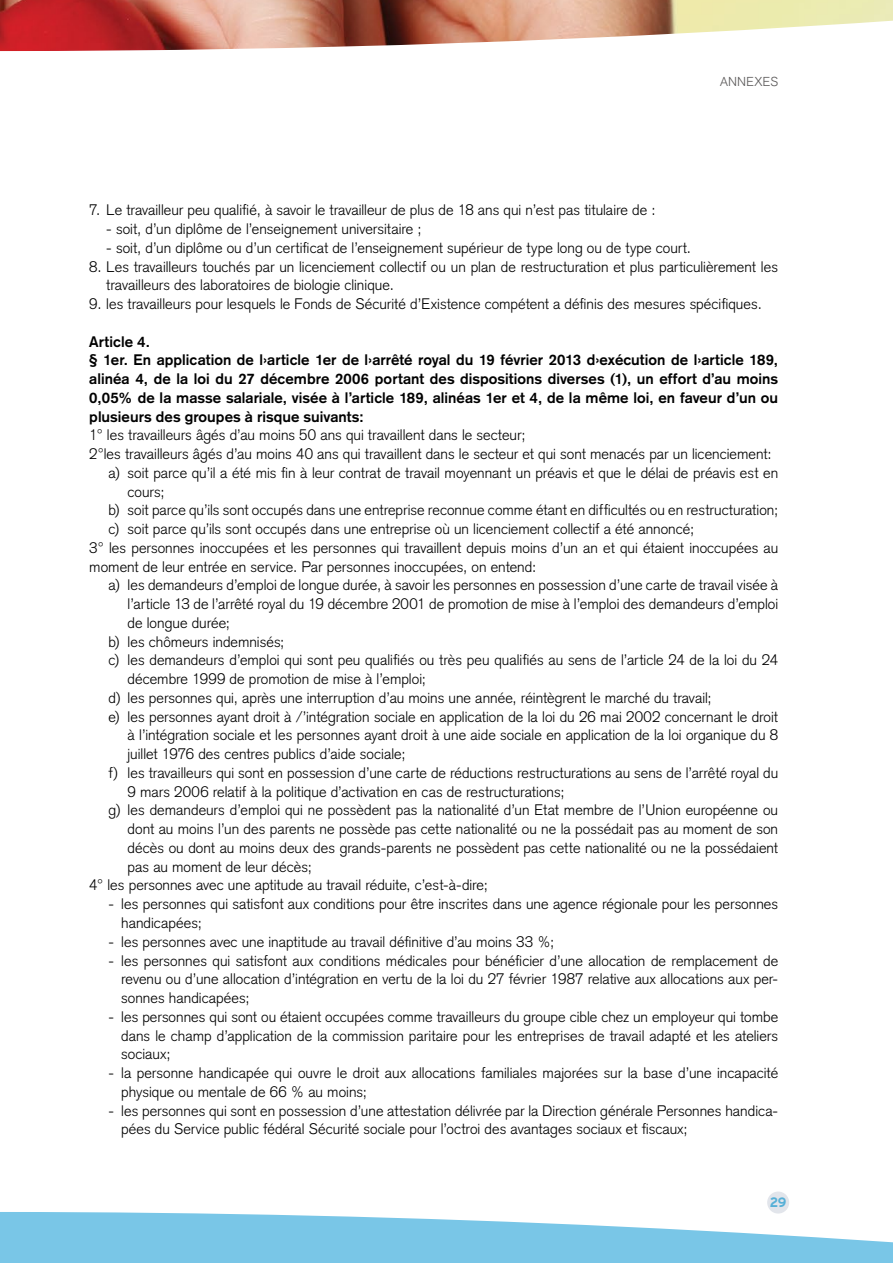
<style>
.page{position:relative;width:893px;height:1263px;background:#fff}
.page>*{position:absolute;margin:0;border:0;box-sizing:border-box;transform-origin:0 0}
.txt{font:300 15px/18.8px "Basic Commercial LT";letter-spacing:.005em;color:#000}
.txt-2{font:700 15px/18.8px "Basic Commercial LT";letter-spacing:.005em;color:#000;text-align:justify}
.list_Art_2{font:300 15px "Basic Commercial LT";color:#000}
.COV_txt{font:700 13.8px "Expressway Rg";color:#57b0d7}
.t1{font:300 12.75px "Basic Commercial LT";letter-spacing:.02em;color:#5c5a5a}
</style>
<div class="page">
<svg style="left:0;top:1212px;width:893px;height:51px;fill:#79c6e7"></svg>
<img style="left:0;top:0;width:893px;height:51px">
<div style="left:767px;top:1191px;width:22px;height:22px;background:#e2e5eb;border-radius:50%"></div>
<p class="t1" style="left:720px;top:74px;width:60px">ANNEXES</p>
<p class="txt" style="left:89px;top:201px;width:568px">7. Le travailleur peu qualifié, à savoir le travailleur de plus de 18 ans qui n’est pas titulaire de :</p>
<p class="list_Art_2" style="left:106px;top:220px;width:317px">- soit, d’un diplôme de l’enseignement universitaire ;</p>
<p class="list_Art_2" style="left:106px;top:239px;width:586px">- soit, d’un diplôme ou d’un certificat de l’enseignement supérieur de type long ou de type court.</p>
<p class="txt" style="left:106px;top:257px;width:673px;text-indent:-17px">8. Les travailleurs touchés par un licenciement collectif ou un plan de restructuration et plus particulièrement les travailleurs des laboratoires de biologie clinique.</p>
<p class="txt" style="left:89px;top:295px;width:674px">9. les travailleurs pour lesquels le Fonds de Sécurité d’Existence compétent a définis des mesures spécifiques.</p>
<p class="txt-2" style="left:89px;top:332px;width:62px">Article 4.</p>
<p class="txt-2" style="left:89px;top:351px;width:690px">§ 1er. En application de l›article 1er de l›arrêté royal du 19 février 2013 d›exécution de l›article 189, alinéa 4, de la loi du 27 décembre 2006 portant des dispositions diverses (1), un effort d’au moins 0,05% de la masse salariale, visée à l’article 189, alinéas 1er et 4, de la même loi, en faveur d’un ou plusieurs des groupes à risque suivants:</p>
<p class="txt" style="left:89px;top:426px;width:438px">1° les travailleurs âgés d’au moins 50 ans qui travaillent dans le secteur;</p>
<p class="txt" style="left:89px;top:445px;width:684px">2°les travailleurs âgés d’au moins 40 ans qui travaillent dans le secteur et qui sont menacés par un licenciement:</p>
<p class="txt" style="left:128px;top:463px;width:652px;text-indent:-19px">a) soit parce qu’il a été mis fin à leur contrat de travail moyennant un préavis et que le délai de préavis est en cours;</p>
<p class="txt" style="left:108px;top:501px;width:671px">b) soit parce qu’ils sont occupés dans une entreprise reconnue comme étant en difficultés ou en restructuration;</p>
<p class="txt" style="left:108px;top:520px;width:587px">c) soit parce qu’ils sont occupés dans une entreprise où un licenciement collectif a été annoncé;</p>
<p class="txt" style="left:89px;top:538px;width:690px">3° les personnes inoccupées et les personnes qui travaillent depuis moins d’un an et qui étaient inoccupées au moment de leur entrée en service. Par personnes inoccupées, on entend:</p>
<p class="txt" style="left:128px;top:576px;width:652px;text-align:justify;text-indent:-19px">a) les demandeurs d’emploi de longue durée, à savoir les personnes en possession d’une carte de travail visée à l’article 13 de l’arrêté royal du 19 décembre 2001 de promotion de mise à l’emploi des demandeurs d’emploi de longue durée;</p>
<p class="txt" style="left:108px;top:632px;width:178px">b) les chômeurs indemnisés;</p>
<p class="txt" style="left:128px;top:651px;width:652px;text-indent:-19px">c) les demandeurs d’emploi qui sont peu qualifiés ou très peu qualifiés au sens de l’article 24 de la loi du 24 décembre 1999 de promotion de mise à l’emploi;</p>
<p class="txt" style="left:108px;top:688px;width:605px">d) les personnes qui, après une interruption d’au moins une année, réintègrent le marché du travail;</p>
<p class="txt" style="left:128px;top:707px;width:652px;text-align:justify;text-indent:-19px">e) les personnes ayant droit à /’intégration sociale en application de la loi du 26 mai 2002 concernant le droit à l’intégration sociale et les personnes ayant droit à une aide sociale en application de la loi organique du 8 juillet 1976 des centres publics d’aide sociale;</p>
<p class="txt" style="left:128px;top:763px;width:652px;text-indent:-19px">f) les travailleurs qui sont en possession d’une carte de réductions restructurations au sens de l’arrêté royal du<br>9 mars 2006 relatif à la politique d’activation en cas de restructurations;</p>
<p class="txt" style="left:128px;top:801px;width:652px;text-align:justify;text-indent:-19px">g) les demandeurs d’emploi qui ne possèdent pas la nationalité d’un Etat membre de l’Union européenne ou dont au moins l’un des parents ne possède pas cette nationalité ou ne la possédait pas au moment de son décès ou dont au moins deux des grands-parents ne possèdent pas cette nationalité ou ne la possédaient pas au moment de leur décès;</p>
<p class="txt" style="left:89px;top:876px;width:400px">4° les personnes avec une aptitude au travail réduite, c’est-à-dire;</p>
<p class="txt" style="left:121px;top:895px;width:658px;text-indent:-13px">- les personnes qui satisfont aux conditions pour être inscrites dans une agence régionale pour les personnes handicapées;</p>
<p class="txt" style="left:108px;top:932px;width:447px">- les personnes avec une inaptitude au travail définitive d’au moins 33 %;</p>
<p class="txt" style="left:121px;top:951px;width:658px;text-align:justify;text-indent:-13px">- les personnes qui satisfont aux conditions médicales pour bénéficier d’une allocation de remplacement de revenu ou d’une allocation d’intégration en vertu de la loi du 27 février 1987 relative aux allocations aux per&shy;sonnes handicapées;</p>
<p class="txt" style="left:121px;top:1007px;width:658px;text-align:justify;text-indent:-13px">- les personnes qui sont ou étaient occupées comme travailleurs du groupe cible chez un employeur qui tombe dans le champ d’application de la commission paritaire pour les entreprises de travail adapté et les ateliers sociaux;</p>
<p class="txt" style="left:121px;top:1063px;width:658px;text-indent:-13px">- la personne handicapée qui ouvre le droit aux allocations familiales majorées sur la base d’une incapacité physique ou mentale de 66 % au moins;</p>
<p class="txt" style="left:121px;top:1101px;width:658px;text-indent:-13px">- les personnes qui sont en possession d’une attestation délivrée par la Direction générale Personnes handica&shy;pées du Service public fédéral Sécurité sociale pour l’octroi des avantages sociaux et fiscaux;</p>
<p class="COV_txt" style="left:770px;top:1193px;width:17px">29</p>
</div>
